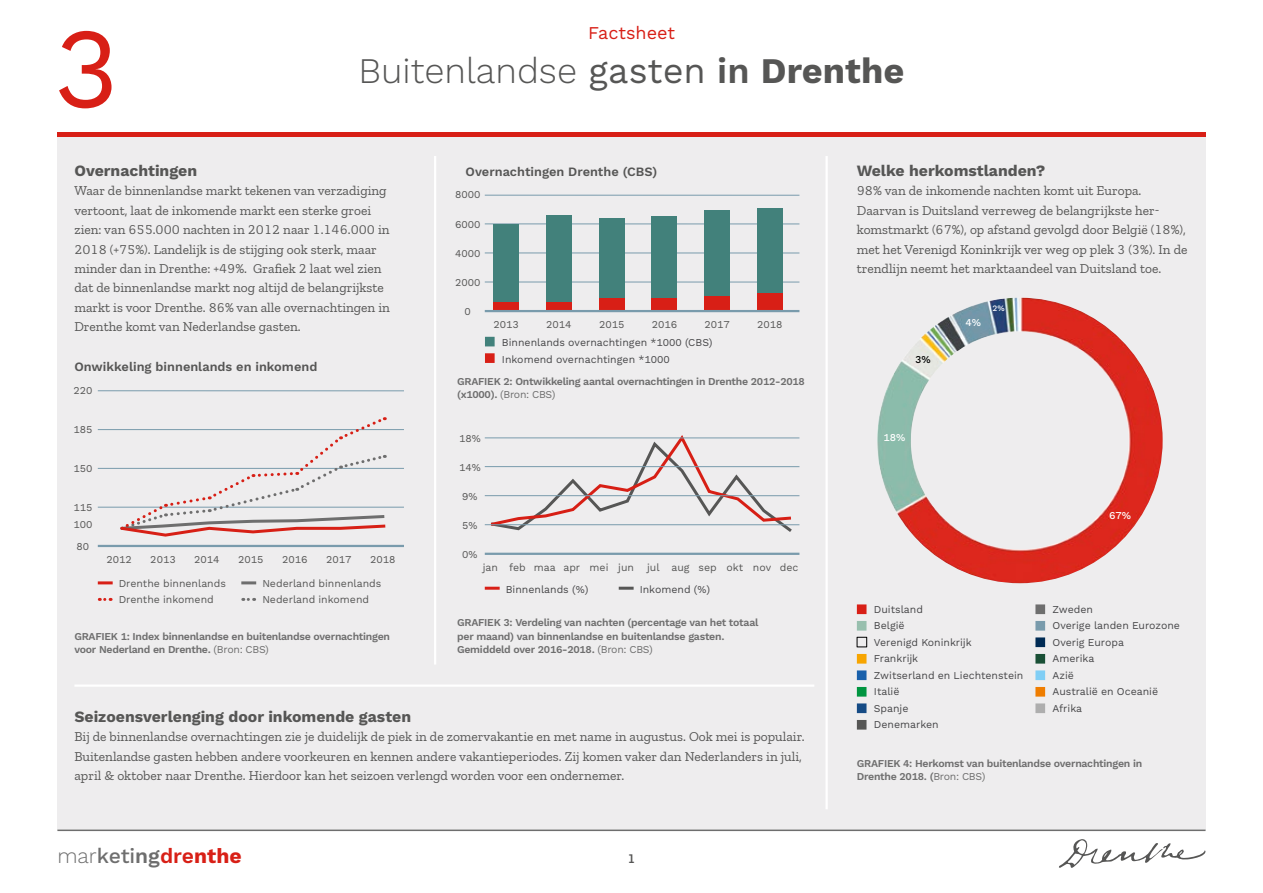
<style>
.page{position:relative;width:1263px;height:893px;background:#fff}
.page>*{position:absolute;margin:0;border:0;box-sizing:border-box;transform-origin:0 0}
.t1{font:114px "Work Sans";color:#d81f16}
.t2{font:300 36px "Work Sans";color:#565655}
.t3{font:500 21px "Work Sans";color:#6e6e6e}
.t4{font:18px "Work Sans";color:#d81f16}
.t5{font:700 15.75px "Work Sans";color:#565655}
.t6{font:13.5px/19.5px "Zilla Slab";color:#565655}
.t7{font:600 13.5px "Zilla Slab";color:#565655}
.t8{font:600 12.75px "Work Sans";color:#565655}
.t9{font:600 10.5px/13.5px "Work Sans";letter-spacing:-.025em;color:#6e6e6e}
.t10{font:10.5px/16.5px "Work Sans";color:#464648}
.t11{font:10.5px/16.5px "Work Sans";color:#565655}
.t12{font:500 10.5px "Work Sans";color:#fff}
.t13{font:500 10.5px "Work Sans";color:#000}
.t14{font:500 8.25px "Work Sans";color:#fff}
.s1{font-weight:400}
.s2{font-weight:600}
.s3{font-weight:700}
.s4{font-weight:300}
.s5{font-weight:600;color:#d81f16}
.s6{font-weight:700;color:#d81f16}
</style>
<div class="page">
<div style="left:57px;top:136px;width:1148px;height:694px;background:#eeedee"></div>
<svg style="left:1059px;top:839px;width:147px;height:29px"></svg>
<hr style="left:57px;top:830px;width:1148px;height:1px;background:#6e6e6e">
<hr style="left:57px;top:132px;width:1148px;height:4px;background:#d81f16">
<hr style="left:434px;top:156px;width:2px;height:508px;background:#fff">
<hr style="left:825px;top:156px;width:3px;height:653px;background:#fff">
<hr style="left:98px;top:581px;width:15px;height:3px;background:#d81f16">
<svg style="left:99px;top:598px;width:12px;height:3px"></svg>
<hr style="left:98px;top:507px;width:306px;height:1px;background:#799bac">
<hr style="left:98px;top:468px;width:306px;height:1px;background:#799bac">
<hr style="left:98px;top:429px;width:306px;height:1px;background:#799bac">
<hr style="left:98px;top:390px;width:306px;height:1px;background:#799bac">
<hr style="left:98px;top:545px;width:306px;height:2px;background:#799bac">
<svg style="left:118px;top:417px;width:270px;height:120px"></svg>
<hr style="left:241px;top:581px;width:15px;height:3px;background:#6e6e6e">
<svg style="left:243px;top:598px;width:12px;height:3px"></svg>
<hr style="left:485px;top:553px;width:314px;height:2px;background:#799bac">
<svg style="left:488px;top:435px;width:307px;height:97px"></svg>
<hr style="left:485px;top:438px;width:314px;height:1px;background:#799bac">
<hr style="left:485px;top:466px;width:314px;height:1px;background:#799bac">
<hr style="left:485px;top:495px;width:314px;height:1px;background:#799bac">
<hr style="left:485px;top:524px;width:314px;height:1px;background:#799bac">
<hr style="left:485px;top:587px;width:15px;height:3px;background:#d81f16">
<hr style="left:619px;top:587px;width:15px;height:3px;background:#565655">
<div style="left:485px;top:337px;width:10px;height:9px;background:#42817b"></div>
<div style="left:485px;top:353px;width:10px;height:10px;background:#d81f16"></div>
<hr style="left:485px;top:195px;width:314px;height:1px;background:#799bac">
<hr style="left:485px;top:224px;width:314px;height:1px;background:#799bac">
<hr style="left:485px;top:253px;width:314px;height:1px;background:#799bac">
<hr style="left:485px;top:282px;width:314px;height:1px;background:#799bac">
<hr style="left:74px;top:684px;width:740px;height:3px;background:#fff">
<div style="left:857px;top:604px;width:9px;height:10px;background:#d81f16"></div>
<div style="left:857px;top:621px;width:9px;height:10px;background:#98bfae"></div>
<div style="left:857px;top:637px;width:10px;height:10px;border:1px solid #000"></div>
<div style="left:857px;top:654px;width:9px;height:10px;background:#f7a500"></div>
<div style="left:857px;top:670px;width:9px;height:10px;background:#1960ab"></div>
<div style="left:857px;top:687px;width:9px;height:10px;background:#009540"></div>
<div style="left:857px;top:703px;width:9px;height:10px;background:#154b85"></div>
<div style="left:857px;top:720px;width:9px;height:10px;background:#565655"></div>
<div style="left:1035px;top:604px;width:10px;height:10px;background:#6e6e6e"></div>
<div style="left:1035px;top:621px;width:10px;height:10px;background:#799bac"></div>
<div style="left:1035px;top:637px;width:10px;height:10px;background:#002b54"></div>
<div style="left:1035px;top:654px;width:10px;height:10px;background:#1a5036"></div>
<div style="left:1035px;top:670px;width:10px;height:10px;background:#80cef5"></div>
<div style="left:1035px;top:687px;width:10px;height:10px;background:#ef7d00"></div>
<div style="left:1035px;top:703px;width:10px;height:10px;background:#aeaeae"></div>
<div style="left:493px;top:224px;width:26px;height:87px;background:#42817b"></div>
<div style="left:493px;top:302px;width:26px;height:9px;background:#d81f16"></div>
<div style="left:546px;top:216px;width:26px;height:95px;background:#42817b"></div>
<div style="left:546px;top:302px;width:26px;height:9px;background:#d81f16"></div>
<div style="left:599px;top:218px;width:25px;height:93px;background:#42817b"></div>
<div style="left:599px;top:298px;width:25px;height:13px;background:#d81f16"></div>
<div style="left:652px;top:217px;width:25px;height:95px;background:#42817b"></div>
<div style="left:652px;top:298px;width:25px;height:13px;background:#d81f16"></div>
<div style="left:704px;top:210px;width:26px;height:101px;background:#42817b"></div>
<div style="left:704px;top:296px;width:26px;height:16px;background:#d81f16"></div>
<div style="left:757px;top:208px;width:26px;height:103px;background:#42817b"></div>
<div style="left:757px;top:293px;width:26px;height:19px;background:#d81f16"></div>
<hr style="left:485px;top:310px;width:314px;height:2px;background:#799bac">
<img style="left:877px;top:298px;width:285px;height:285px">
<h1 class="t1" style="left:53px;top:1px;width:68px">3</h1>
<h3 class="t4" style="left:588px;top:22px;width:88px">Factsheet</h3>
<h2 class="t2" style="left:358px;top:49px;width:547px">Buitenlandse <span class="s1">gasten</span> <span class="s2">in</span> <span class="s3">Drenthe</span></h2>
<p class="t5" style="left:74px;top:161px;width:124px">Overnachtingen</p>
<p class="t6" style="left:74px;top:181px;width:317px">Waar de binnenlandse markt tekenen van verzadiging vertoont, laat de inkomende markt een sterke groei zien: van 655.000 nachten in 2012 naar 1.146.000 in 2018 (+75%). Landelijk is de stijging ook sterk, maar minder dan in Drenthe: +49%. Grafiek 2 laat wel zien dat de binnenlandse markt nog altijd de belangrijkste markt is voor Drenthe. 86% van alle overnachtingen in Drenthe komt van Nederlandse gasten.</p>
<p class="t8" style="left:74px;top:359px;width:244px">Onwikkeling binnenlands en inkomend</p>
<p class="t11" style="left:73px;top:383px;width:21px">220</p>
<p class="t11" style="left:73px;top:422px;width:21px">185</p>
<p class="t11" style="left:73px;top:461px;width:21px">150</p>
<p class="t11" style="left:73px;top:500px;width:21px">115</p>
<p class="t11" style="left:77px;top:539px;width:14px">80</p>
<p class="t11" style="left:73px;top:517px;width:21px">100</p>
<p class="t11" style="left:106px;top:551px;width:27px">2012</p>
<p class="t11" style="left:150px;top:551px;width:27px">2013</p>
<p class="t11" style="left:194px;top:551px;width:27px">2014</p>
<p class="t11" style="left:238px;top:551px;width:27px">2015</p>
<p class="t11" style="left:282px;top:551px;width:27px">2016</p>
<p class="t11" style="left:326px;top:551px;width:27px">2017</p>
<p class="t11" style="left:370px;top:551px;width:27px">2018</p>
<p class="t11" style="left:262px;top:575px;width:120px">Nederland binnenlands<br>Nederland inkomend</p>
<p class="t9" style="left:74px;top:630px;width:317px">GRAFIEK 1: Index binnenlandse en buitenlandse overnachtingen voor Nederland en Drenthe. <span class="s1">(Bron: CBS)</span></p>
<p class="t11" style="left:119px;top:575px;width:109px">Drenthe binnenlands<br>Drenthe inkomend</p>
<p class="t8" style="left:466px;top:164px;width:193px">Overnachtingen Drenthe (CBS)</p>
<p class="t11" style="left:455px;top:187px;width:27px">8000</p>
<p class="t11" style="left:455px;top:216px;width:27px">6000</p>
<p class="t11" style="left:455px;top:245px;width:27px">4000</p>
<p class="t11" style="left:455px;top:275px;width:27px">2000</p>
<p class="t11" style="left:465px;top:304px;width:8px">0</p>
<p class="t11" style="left:493px;top:316px;width:27px">2013</p>
<p class="t11" style="left:546px;top:316px;width:27px">2014</p>
<p class="t11" style="left:599px;top:316px;width:27px">2015</p>
<p class="t11" style="left:652px;top:316px;width:27px">2016</p>
<p class="t11" style="left:704px;top:316px;width:27px">2017</p>
<p class="t11" style="left:757px;top:316px;width:27px">2018</p>
<p class="t10" style="left:502px;top:335px;width:212px">Binnenlands overnachtingen *1000 (CBS)<br>Inkomend overnachtingen *1000</p>
<p class="t9" style="left:457px;top:375px;width:349px">GRAFIEK 2: Ontwikkeling aantal overnachtingen in Drenthe 2012-2018 (x1000). <span class="s1">(Bron: CBS)</span></p>
<p class="t11" style="left:459px;top:431px;width:23px">18%</p>
<p class="t11" style="left:459px;top:460px;width:23px">14%</p>
<p class="t11" style="left:462px;top:489px;width:17px">9%</p>
<p class="t11" style="left:462px;top:518px;width:17px">5%</p>
<p class="t11" style="left:462px;top:547px;width:17px">0%</p>
<p class="t11" style="left:483px;top:559px;width:317px">jan feb maa apr mei jun jul aug sep okt nov dec</p>
<p class="t10" style="left:506px;top:582px;width:84px">Binnenlands (%)</p>
<p class="t10" style="left:640px;top:582px;width:72px">Inkomend (%)</p>
<p class="t9" style="left:457px;top:616px;width:303px">GRAFIEK 3: Verdeling van nachten (percentage van het totaal per maand) van binnenlandse en buitenlandse gasten.<br>Gemiddeld over 2016-2018. <span class="s1">(Bron: CBS)</span></p>
<p class="t5" style="left:74px;top:707px;width:338px">Seizoensverlenging door inkomende gasten</p>
<p class="t6" style="left:74px;top:727px;width:732px">Bij de binnenlandse overnachtingen zie je duidelijk de piek in de zomervakantie en met name in augustus. Ook mei is populair.<br>Buitenlandse gasten hebben andere voorkeuren en kennen andere vakantieperiodes. Zij komen vaker dan Nederlanders in juli, april &amp; oktober naar Drenthe. Hierdoor kan het seizoen verlengd worden voor een ondernemer.</p>
<h3 class="t3" style="left:57px;top:843px;width:186px"><span class="s4">mar</span>keti<span class="s2">ng</span><span class="s5">dre</span><span class="s6">nthe</span></h3>
<p class="t7" style="left:627px;top:850px;width:10px">1</p>
<p class="t5" style="left:857px;top:161px;width:190px">Welke herkomstlanden?</p>
<p class="t6" style="left:857px;top:181px;width:332px">98% van de inkomende nachten komt uit Europa.<br>Daarvan is Duitsland verreweg de belangrijkste her&shy;komstmarkt (67%), op afstand gevolgd door België (18%), met het Verenigd Koninkrijk ver weg op plek 3 (3%). In de trendlijn neemt het marktaandeel van Duitsland toe.</p>
<p class="t13" style="left:915px;top:353px;width:17px">3%</p>
<p class="t12" style="left:883px;top:431px;width:23px">18%</p>
<p class="t12" style="left:965px;top:316px;width:17px">4%</p>
<p class="t14" style="left:992px;top:304px;width:14px">2%</p>
<p class="t12" style="left:1109px;top:509px;width:23px">67%</p>
<p class="t10" style="left:874px;top:601px;width:151px">Duitsland<br>België<br>Verenigd Koninkrijk<br>Frankrijk<br>Zwitserland en Liechtenstein<br>Italië<br>Spanje<br>Denemarken</p>
<p class="t10" style="left:1052px;top:601px;width:129px">Zweden<br>Overige landen Eurozone<br>Overig Europa<br>Amerika<br>Azië<br>Australië en Oceanië<br>Afrika</p>
<p class="t9" style="left:857px;top:757px;width:287px">GRAFIEK 4: Herkomst van buitenlandse overnachtingen in<br>Drenthe 2018. (<span class="s1">Bron: CBS)</span></p>
</div>
